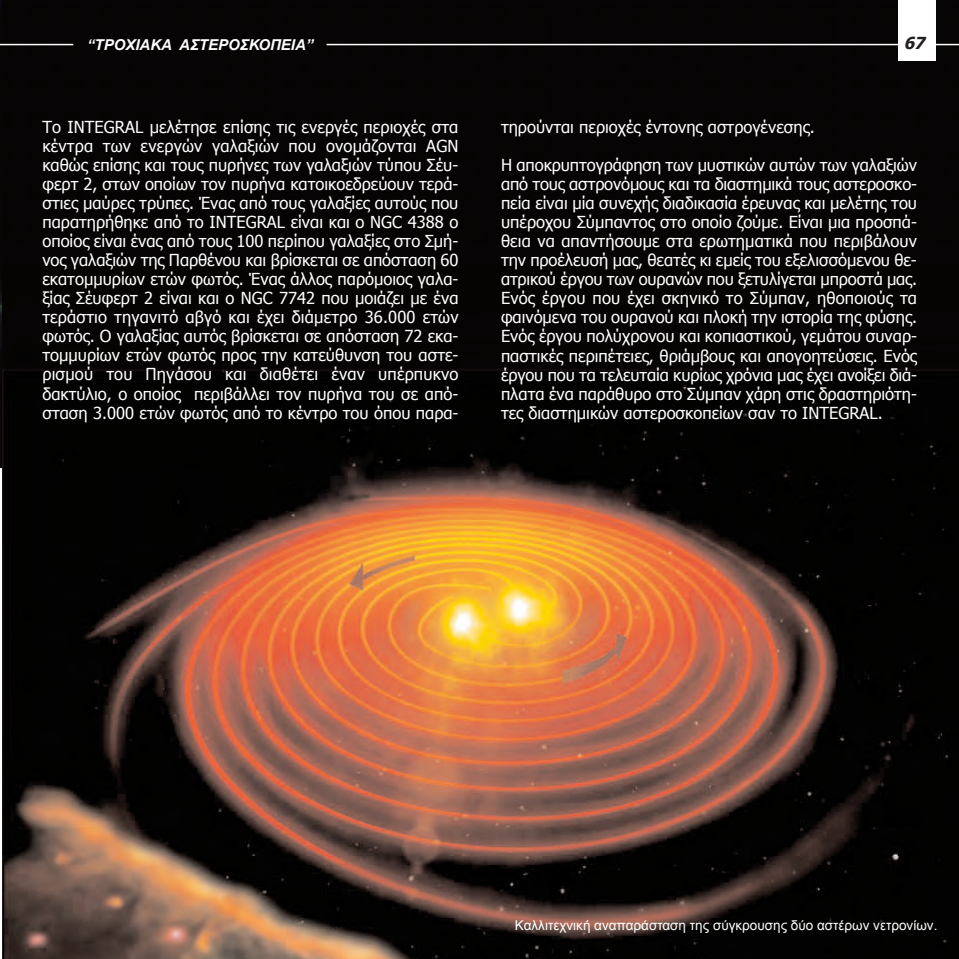
<style>
.page{position:relative;width:959px;height:959px;background:#fff}
.page>*{position:absolute;margin:0;border:0;box-sizing:border-box;transform-origin:0 0}
.t1{font:16.5px/19px "Tahoma";color:#fff;text-align:justify}
.t2{font:italic 700 16.5px "Tahoma";color:#231f20}
.t3{font:italic 700 15px "Arial";color:#fff}
.t4{font:13.5px "Arial";color:#fff}
</style>
<div class="page">
<img style="left:0;top:0;width:3px;height:467px">
<img style="left:3px;top:0;width:956px;height:959px">
<hr style="left:0;top:44px;width:73px;height:1px;background:#fff">
<hr style="left:326px;top:44px;width:633px;height:1px;background:#fff">
<div style="left:898px;top:0;width:38px;height:61px;background:#fff"></div>
<p class="t3" style="left:87px;top:36px;width:228px">“ΤΡΟΧΙΑΚΑ ΑΣΤΕΡΟΣΚΟΠΕΙΑ”</p>
<p class="t2" style="left:904px;top:33px;width:26px">67</p>
<p class="t1" style="left:42px;top:117px;width:418px">Το INTEGRAL μελέτησε επίσης τις ενεργές περιοχές στα κέντρα των ενεργών γαλαξιών που ονομάζονται AGN καθώς επίσης και τους πυρήνες των γαλαξιών τύπου Σέυ&shy;φερτ 2, στων οποίων τον πυρήνα κατοικοεδρεύουν τερά&shy;στιες μαύρες τρύπες. Ένας από τους γαλαξίες αυτούς που παρατηρήθηκε από το INTEGRAL είναι και ο NGC 4388 ο οποίος είναι ένας από τους 100 περίπου γαλαξίες στο Σμή&shy;νος γαλαξιών της Παρθένου και βρίσκεται σε απόσταση 60 εκατομμυρίων ετών φωτός. Ένας άλλος παρόμοιος γαλα&shy;ξίας Σέυφερτ 2 είναι και ο NGC 7742 που μοιάζει με ένα τεράστιο τηγανιτό αβγό και έχει διάμετρο 36.000 ετών φωτός. Ο γαλαξίας αυτός βρίσκεται σε απόσταση 72 εκα&shy;τομμυρίων ετών φωτός προς την κατεύθυνση του αστε&shy;ρισμού του Πηγάσου και διαθέτει έναν υπέρπυκνο δακτύλιο, ο οποίος περιβάλλει τον πυρήνα του σε από&shy;σταση 3.000 ετών φωτός από το κέντρο του όπου παρα-</p>
<p class="t1" style="left:501px;top:117px;width:315px">τηρούνται περιοχές έντονης αστρογένεσης.</p>
<p class="t1" style="left:501px;top:155px;width:418px">Η αποκρυπτογράφηση των μυστικών αυτών των γαλαξιών από τους αστρονόμους και τα διαστημικά τους αστεροσκο&shy;πεία είναι μία συνεχής διαδικασία έρευνας και μελέτης του υπέροχου Σύμπαντος στο οποίο ζούμε. Είναι μια προσπά&shy;θεια να απαντήσουμε στα ερωτηματικά που περιβάλουν την προέλευσή μας, θεατές κι εμείς του εξελισσόμενου θε&shy;ατρικού έργου των ουρανών που ξετυλίγεται μπροστά μας.<br>Ενός έργου που έχει σκηνικό το Σύμπαν, ηθοποιούς τα φαινόμενα του ουρανού και πλοκή την ιστορία της φύσης.<br>Ενός έργου πολύχρονου και κοπιαστικού, γεμάτου συναρ&shy;παστικές περιπέτειες, θριάμβους και απογοητεύσεις. Ενός έργου που τα τελευταία κυρίως χρόνια μας έχει ανοίξει διά&shy;πλατα ένα παράθυρο στο Σύμπαν χάρη στις δραστηριότη&shy;τες διαστημικών αστεροσκοπείων σαν το INTEGRAL.</p>
<p class="t4" style="left:515px;top:917px;width:424px">Καλλιτεχνική αναπαράσταση της σύγκρουσης δύο αστέρων νετρονίων.</p>
</div>
